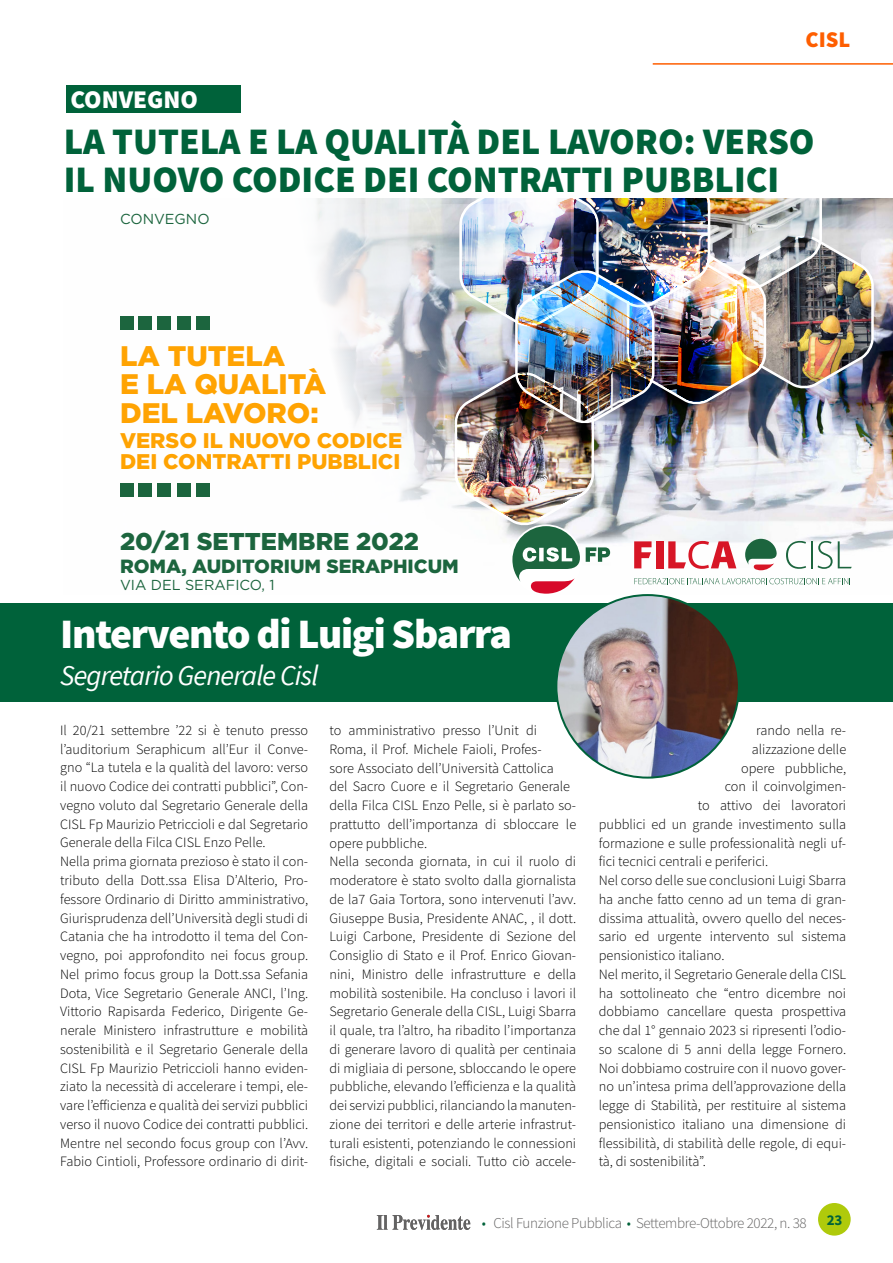
<style>
.page{position:relative;width:893px;height:1263px;background:#fff}
.page>*{position:absolute;margin:0;border:0;box-sizing:border-box;transform-origin:0 0}
.t1{font:900 42px "Source Sans Pro";letter-spacing:-.03em;color:#fff}
.t2{font:900 37.5px/37.5px "Source Sans Pro";color:#00623a}
.t3{font:italic 28.5px "Source Sans Pro";letter-spacing:-.03em;color:#fff}
.t4{font:900 28.2px/28.2px "Gotham";color:#ffa302}
.t5{font:900 25.5px "Source Sans Pro";color:#fff}
.t6{font:900 24.3px "Gotham";color:#1c653e}
.t7{font:900 22.5px "Source Sans Pro";color:#fe5e00}
.t8{font:900 21.15px/21.1px "Gotham";color:#ffa302}
.t9{font:900 19.05px "Gotham";color:#1c653e}
.t10{font:300 15px "Source Sans Pro";letter-spacing:-.025em;color:#646363}
.t11{font:700 15px "Source Sans Pro";color:#00623a}
.t12{font:14.4px "Gotham";color:#1c653e}
.t13{font:300 14.25px/18.8px "Source Sans Pro";color:#000}
.s1{color:#00623a}
</style>
<div class="page">
<svg style="left:377px;top:1215px;width:93px;height:15px"></svg>
<div style="left:818px;top:1203px;width:33px;height:32px;background:#afca0b;border-radius:50%"></div>
<img style="left:120px;top:198px;width:773px;height:350px">
<div style="left:120px;top:316px;width:14px;height:14px;background:#1c653e"></div>
<div style="left:138px;top:316px;width:14px;height:14px;background:#1c653e"></div>
<div style="left:157px;top:316px;width:14px;height:14px;background:#1c653e"></div>
<div style="left:177px;top:316px;width:14px;height:14px;background:#1c653e"></div>
<div style="left:196px;top:316px;width:14px;height:14px;background:#1c653e"></div>
<div style="left:120px;top:483px;width:14px;height:13px;background:#1c653e"></div>
<div style="left:138px;top:483px;width:14px;height:13px;background:#1c653e"></div>
<div style="left:157px;top:483px;width:14px;height:13px;background:#1c653e"></div>
<div style="left:177px;top:483px;width:14px;height:13px;background:#1c653e"></div>
<div style="left:196px;top:483px;width:14px;height:13px;background:#1c653e"></div>
<img style="left:454px;top:198px;width:421px;height:396px">
<div style="left:66px;top:85px;width:174px;height:28px;background:#00623a"></div>
<hr style="left:653px;top:63px;width:240px;height:2px;background:#fe5e00">
<div style="left:0;top:604px;width:893px;height:98px;background:#00623a"></div>
<img style="left:556px;top:595px;width:183px;height:183px;border-radius:91px">
<h3 class="t7" style="left:805px;top:24px;width:46px">CISL</h3>
<h3 class="t5" style="left:70px;top:82px;width:129px">CONVEGNO</h3>
<h2 class="t2" style="left:64px;top:122px;width:752px">LA TUTELA E LA QUALITÀ DEL LAVORO: VERSO<br>IL NUOVO CODICE DEI CONTRATTI PUBBLICI</h2>
<p class="t12" style="left:120px;top:209px;width:91px">CONVEGNO</p>
<h3 class="t4" style="left:120px;top:342px;width:208px">LA TUTELA<br>E LA QUALITÀ<br>DEL LAVORO:</h3>
<h3 class="t8" style="left:120px;top:430px;width:284px">VERSO IL NUOVO CODICE<br>DEI CONTRATTI PUBBLICI</h3>
<h3 class="t6" style="left:120px;top:524px;width:301px">20/21 SETTEMBRE 2022</h3>
<h3 class="t9" style="left:120px;top:553px;width:340px">ROMA, AUDITORIUM SERAPHICUM</h3>
<p class="t12" style="left:120px;top:576px;width:156px">VIA DEL SERAFICO, 1</p>
<h1 class="t1" style="left:60px;top:605px;width:453px">Intervento di Luigi Sbarra</h1>
<h3 class="t3" style="left:60px;top:658px;width:260px">Segretario Generale Cisl</h3>
<p class="t13" style="left:60px;top:721px;width:250px">Il 20/21 settembre ’22 si è tenuto presso l’auditorium Seraphicum all’Eur il Conve&shy;gno “La tutela e la qualità del lavoro: verso il nuovo Codice dei contratti pubblici”, Con&shy;vegno voluto dal Segretario Generale della CISL Fp Maurizio Petriccioli e dal Segretario Generale della Filca CISL Enzo Pelle.<br>Nella prima giornata prezioso è stato il con&shy;tributo della Dott.ssa Elisa D’Alterio, Pro&shy;fessore Ordinario di Diritto amministrativo, Giurisprudenza dell’Università degli studi di Catania che ha introdotto il tema del Con&shy;vegno, poi approfondito nei focus group.<br>Nel primo focus group la Dott.ssa Sefania Dota, Vice Segretario Generale ANCI, l’Ing.<br>Vittorio Rapisarda Federico, Dirigente Ge&shy;nerale Ministero infrastrutture e mobilità sostenibilità e il Segretario Generale della CISL Fp Maurizio Petriccioli hanno eviden&shy;ziato la necessità di accelerare i tempi, ele&shy;vare l’efficienza e qualità dei servizi pubblici verso il nuovo Codice dei contratti pubblici.<br>Mentre nel secondo focus group con l’Avv.<br>Fabio Cintioli, Professore ordinario di dirit-</p>
<p class="t13" style="left:329px;top:721px;width:248px">to amministrativo presso l’Unit di Roma, il Prof. Michele Faioli, Profes-<br>sore Associato dell’Università Cattolica<br>del Sacro Cuore e il Segretario Generale della Filca CISL Enzo Pelle, si è parlato so&shy;prattutto dell’importanza di sbloccare le opere pubbliche.<br>Nella seconda giornata, in cui il ruolo di moderatore è stato svolto dalla giornalista de la7 Gaia Tortora, sono intervenuti l’avv.<br>Giuseppe Busia, Presidente ANAC, , il dott.<br>Luigi Carbone, Presidente di Sezione del Consiglio di Stato e il Prof. Enrico Giovan&shy;nini, Ministro delle infrastrutture e della mobilità sostenibile. Ha concluso i lavori il Segretario Generale della CISL, Luigi Sbarra il quale, tra l’altro, ha ribadito l’importanza di generare lavoro di qualità per centinaia di migliaia di persone, sbloccando le opere pubbliche, elevando l’efficienza e la qualità dei servizi pubblici, rilanciando la manuten&shy;zione dei territori e delle arterie infrastrut&shy;turali esistenti, potenziando le connessioni fisiche, digitali e sociali. Tutto ciò accele-</p>
<p class="t13" style="left:756px;top:721px;width:92px">rando nella re-</p>
<p class="t13" style="left:752px;top:740px;width:96px">alizzazione delle</p>
<p class="t13" style="left:741px;top:758px;width:107px">opere pubbliche,</p>
<p class="t13" style="left:725px;top:777px;width:123px">con il coinvolgimen-</p>
<p class="t13" style="left:698px;top:796px;width:150px">to attivo dei lavoratori</p>
<p class="t13" style="left:599px;top:815px;width:249px">pubblici ed un grande investimento sulla</p>
<p class="t13" style="left:599px;top:833px;width:249px">formazione e sulle professionalità negli uf-</p>
<p class="t13" style="left:599px;top:852px;width:171px">fici tecnici centrali e periferici.</p>
<p class="t13" style="left:599px;top:871px;width:249px">Nel corso delle sue conclusioni Luigi Sbarra</p>
<p class="t13" style="left:599px;top:890px;width:249px">ha anche fatto cenno ad un tema di gran-</p>
<p class="t13" style="left:599px;top:908px;width:249px">dissima attualità, ovvero quello del neces-</p>
<p class="t13" style="left:599px;top:927px;width:249px">sario ed urgente intervento sul sistema</p>
<p class="t13" style="left:599px;top:946px;width:127px">pensionistico italiano.</p>
<p class="t13" style="left:599px;top:965px;width:249px">Nel merito, il Segretario Generale della CISL</p>
<p class="t13" style="left:599px;top:983px;width:249px">ha sottolineato che “entro dicembre noi</p>
<p class="t13" style="left:599px;top:1002px;width:249px">dobbiamo cancellare questa prospettiva</p>
<p class="t13" style="left:599px;top:1021px;width:249px">che dal 1° gennaio 2023 si ripresenti l’odio-</p>
<p class="t13" style="left:599px;top:1040px;width:249px">so scalone di 5 anni della legge Fornero.</p>
<p class="t13" style="left:599px;top:1058px;width:249px">Noi dobbiamo costruire con il nuovo gover-</p>
<p class="t13" style="left:599px;top:1077px;width:249px">no un’intesa prima dell’approvazione della</p>
<p class="t13" style="left:599px;top:1096px;width:249px">legge di Stabilità, per restituire al sistema</p>
<p class="t13" style="left:599px;top:1115px;width:249px">pensionistico italiano una dimensione di</p>
<p class="t13" style="left:599px;top:1133px;width:249px">flessibilità, di stabilità delle regole, di equi-</p>
<p class="t13" style="left:599px;top:1152px;width:109px">tà, di sostenibilità”.</p>
<p class="t10" style="left:482px;top:1214px;width:326px"><span class="s1">•</span> Cisl Funzione Pubblica <span class="s1">•</span> Settembre-Ottobre 2022, n. 38</p>
<p class="t11" style="left:827px;top:1210px;width:17px">23</p>
</div>
